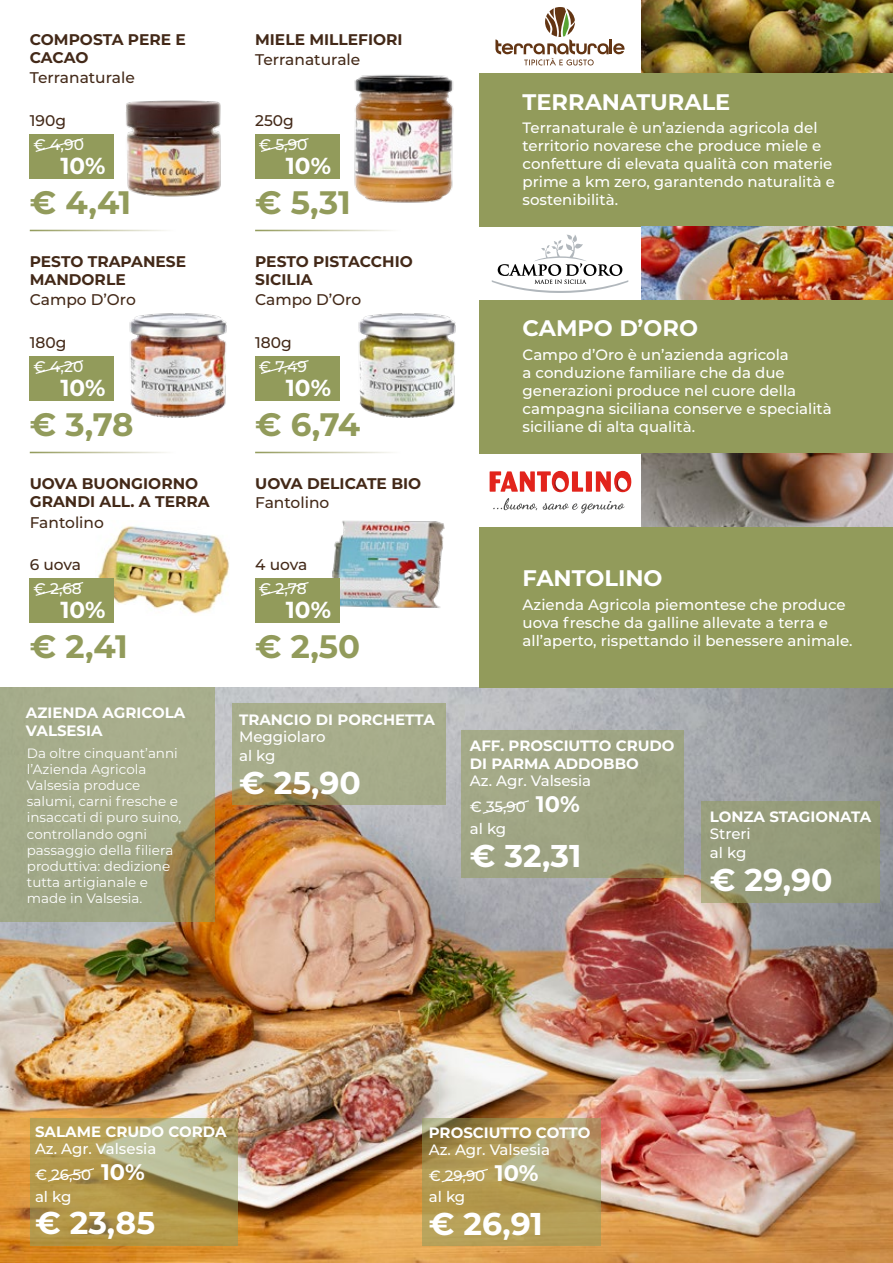
<style>
.page{position:relative;width:893px;height:1263px;background:#fff}
.page>*{position:absolute;margin:0;border:0;box-sizing:border-box;transform-origin:0 0}
.t1{font:700 32.4px "Montserrat";letter-spacing:-.02em;color:#929b5b}
.t2{font:700 31.5px "Montserrat";color:#fff}
.t3{font:700 23.1px "Montserrat";color:#fff}
.t4{font:700 22.5px "Montserrat";color:#fff}
.t5{font:700 15.45px/18.6px "Montserrat";color:#432918}
.t6{font:500 15.45px "Montserrat";color:#432918}
.t7{font:500 15.45px "Montserrat";color:#fff}
.t8{font:500 15px/18px "Montserrat";color:#fff}
.t9{font:700 15px/18px "Montserrat";color:#fff}
.t10{font:13.5px/16.2px "Montserrat";color:#fff}
</style>
<div class="page">
<img style="left:0;top:687px;width:893px;height:576px">
<img style="left:126px;top:100px;width:95px;height:97px">
<img style="left:354px;top:75px;width:100px;height:128px">
<img style="left:129px;top:313px;width:98px;height:105px">
<img style="left:98px;top:526px;width:131px;height:88px">
<img style="left:332px;top:520px;width:113px;height:91px">
<img style="left:358px;top:313px;width:98px;height:105px">
<div style="left:480px;top:0;width:413px;height:687px;background:#929b5b"></div>
<div style="left:30px;top:357px;width:84px;height:44px;background:#929b5b"></div>
<div style="left:255px;top:357px;width:84px;height:44px;background:#929b5b"></div>
<div style="left:30px;top:135px;width:84px;height:44px;background:#929b5b"></div>
<div style="left:255px;top:135px;width:84px;height:44px;background:#929b5b"></div>
<div style="left:30px;top:578px;width:84px;height:45px;background:#929b5b"></div>
<div style="left:255px;top:578px;width:84px;height:45px;background:#929b5b"></div>
<div style="left:477px;top:227px;width:164px;height:72px;background:#fff"></div>
<div style="left:477px;top:0;width:164px;height:73px;background:#fff"></div>
<div style="left:479px;top:454px;width:162px;height:72px;background:#fff"></div>
<svg style="left:0;top:687px;width:215px;height:235px;fill:#a5ac8b"></svg>
<svg style="left:232px;top:704px;width:213px;height:101px;fill:#a7ac8b"></svg>
<div style="left:702px;top:801px;width:178px;height:101px;background:#969c7b"></div>
<div style="left:461px;top:730px;width:222px;height:147px;background:#9fa584"></div>
<svg style="left:30px;top:1118px;width:207px;height:127px"></svg>
<svg style="left:422px;top:1118px;width:178px;height:127px"></svg>
<img style="left:641px;top:0;width:252px;height:73px">
<img style="left:641px;top:227px;width:252px;height:72px">
<img style="left:641px;top:454px;width:252px;height:72px">
<svg style="left:35px;top:138px;width:49px;height:14px"></svg>
<svg style="left:35px;top:360px;width:49px;height:14px"></svg>
<svg style="left:35px;top:582px;width:49px;height:14px"></svg>
<svg style="left:261px;top:138px;width:48px;height:14px"></svg>
<svg style="left:261px;top:360px;width:48px;height:14px"></svg>
<svg style="left:261px;top:582px;width:48px;height:14px"></svg>
<svg style="left:495px;top:7px;width:130px;height:58px"></svg>
<svg style="left:492px;top:234px;width:136px;height:59px"></svg>
<svg style="left:493px;top:498px;width:44px;height:12px"></svg>
<svg style="left:543px;top:501px;width:82px;height:12px"></svg>
<div style="left:552px;top:471px;width:17px;height:21px;background:#e2241c;border-radius:50%"></div>
<svg style="left:572px;top:471px;width:11px;height:21px"></svg>
<div style="left:586px;top:471px;width:6px;height:21px;background:#e2241c"></div>
<svg style="left:490px;top:471px;width:76px;height:21px"></svg>
<svg style="left:614px;top:471px;width:18px;height:21px"></svg>
<svg style="left:596px;top:471px;width:32px;height:21px"></svg>
<svg style="left:440px;top:1168px;width:49px;height:15px"></svg>
<svg style="left:482px;top:800px;width:47px;height:14px"></svg>
<svg style="left:47px;top:1167px;width:48px;height:15px"></svg>
<p class="t5" style="left:30px;top:29px;width:158px">COMPOSTA PERE E<br>CACAO</p>
<p class="t5" style="left:255px;top:29px;width:149px">MIELE MILLEFIORI</p>
<p class="t6" style="left:255px;top:48px;width:107px">Terranaturale</p>
<p class="t6" style="left:30px;top:66px;width:107px">Terranaturale</p>
<h3 class="t4" style="left:523px;top:85px;width:209px">TERRANATURALE</h3>
<p class="t6" style="left:30px;top:110px;width:38px">190g</p>
<p class="t6" style="left:255px;top:110px;width:40px">250g</p>
<p class="t7" style="left:33px;top:134px;width:52px">€ 4,90</p>
<p class="t7" style="left:259px;top:134px;width:50px">€ 5,90</p>
<h3 class="t3" style="left:61px;top:149px;width:47px">10%</h3>
<h3 class="t3" style="left:286px;top:149px;width:47px">10%</h3>
<h1 class="t1" style="left:30px;top:179px;width:103px">€ 4,41</h1>
<h1 class="t1" style="left:255px;top:179px;width:97px">€ 5,31</h1>
<p class="t8" style="left:523px;top:118px;width:314px">Terranaturale è un’azienda agricola del territorio novarese che produce miele e confetture di elevata qualità con materie prime a km zero, garantendo naturalità e sostenibilità.</p>
<p class="t5" style="left:30px;top:251px;width:158px">PESTO TRAPANESE<br>MANDORLE</p>
<p class="t5" style="left:255px;top:251px;width:159px">PESTO PISTACCHIO<br>SICILIA</p>
<p class="t6" style="left:30px;top:288px;width:108px">Campo D’Oro</p>
<p class="t6" style="left:255px;top:288px;width:108px">Campo D’Oro</p>
<p class="t6" style="left:30px;top:332px;width:38px">180g</p>
<p class="t6" style="left:255px;top:332px;width:38px">180g</p>
<p class="t7" style="left:33px;top:356px;width:52px">€ 4,20</p>
<p class="t7" style="left:259px;top:356px;width:50px">€ 7,49</p>
<h3 class="t3" style="left:61px;top:371px;width:47px">10%</h3>
<h3 class="t3" style="left:286px;top:371px;width:47px">10%</h3>
<h1 class="t1" style="left:30px;top:401px;width:105px">€ 3,78</h1>
<h1 class="t1" style="left:255px;top:401px;width:107px">€ 6,74</h1>
<h3 class="t4" style="left:523px;top:312px;width:177px">CAMPO D’ORO</h3>
<p class="t8" style="left:523px;top:345px;width:311px">Campo d’Oro è un’azienda agricola<br>a conduzione familiare che da due generazioni produce nel cuore della campagna siciliana conserve e specialità siciliane di alta qualità.</p>
<p class="t5" style="left:30px;top:473px;width:181px">UOVA BUONGIORNO<br>GRANDI ALL. A TERRA</p>
<p class="t5" style="left:255px;top:473px;width:168px">UOVA DELICATE BIO</p>
<p class="t6" style="left:255px;top:492px;width:76px">Fantolino</p>
<p class="t6" style="left:30px;top:511px;width:76px">Fantolino</p>
<p class="t6" style="left:30px;top:554px;width:53px">6 uova</p>
<p class="t6" style="left:255px;top:554px;width:54px">4 uova</p>
<p class="t7" style="left:33px;top:578px;width:50px">€ 2,68</p>
<p class="t7" style="left:259px;top:578px;width:49px">€ 2,78</p>
<h3 class="t3" style="left:61px;top:593px;width:47px">10%</h3>
<h3 class="t3" style="left:286px;top:593px;width:47px">10%</h3>
<h1 class="t1" style="left:30px;top:623px;width:100px">€ 2,41</h1>
<h1 class="t1" style="left:255px;top:623px;width:107px">€ 2,50</h1>
<h3 class="t4" style="left:523px;top:562px;width:141px">FANTOLINO</h3>
<p class="t8" style="left:523px;top:595px;width:331px">Azienda Agricola piemontese che produce uova fresche da galline allevate a terra e all’aperto, rispettando il benessere animale.</p>
<p class="t9" style="left:26px;top:702px;width:161px">AZIENDA AGRICOLA<br>VALSESIA</p>
<p class="t10" style="left:27px;top:744px;width:156px">Da oltre cinquant’anni l’Azienda Agricola<br>Valsesia produce salumi, carni fresche e insaccati di puro suino, controllando ogni passaggio della filiera produttiva: dedizione tutta artigianale e made in Valsesia.</p>
<p class="t9" style="left:239px;top:709px;width:197px">TRANCIO DI PORCHETTA</p>
<p class="t8" style="left:239px;top:727px;width:88px">Meggiolaro</p>
<p class="t8" style="left:239px;top:746px;width:38px">al kg</p>
<h2 class="t2" style="left:239px;top:760px;width:123px">€ 25,90</h2>
<p class="t9" style="left:470px;top:736px;width:206px">AFF. PROSCIUTTO CRUDO<br>DI PARMA ADDOBBO</p>
<p class="t8" style="left:470px;top:771px;width:123px">Az. Agr. Valsesia</p>
<p class="t8" style="left:470px;top:797px;width:57px">€ 35,90</p>
<p class="t8" style="left:470px;top:819px;width:38px">al kg</p>
<h3 class="t4" style="left:536px;top:788px;width:45px">10%</h3>
<h2 class="t2" style="left:470px;top:833px;width:113px">€ 32,31</h2>
<p class="t9" style="left:710px;top:807px;width:163px">LONZA STAGIONATA</p>
<p class="t8" style="left:710px;top:824px;width:42px">Streri</p>
<p class="t8" style="left:710px;top:843px;width:38px">al kg</p>
<h2 class="t2" style="left:710px;top:857px;width:124px">€ 29,90</h2>
<p class="t9" style="left:35px;top:1122px;width:193px">SALAME CRUDO CORDA</p>
<p class="t8" style="left:35px;top:1139px;width:123px">Az. Agr. Valsesia</p>
<p class="t9" style="left:429px;top:1122px;width:163px">PROSCIUTTO COTTO</p>
<p class="t8" style="left:429px;top:1140px;width:123px">Az. Agr. Valsesia</p>
<h3 class="t4" style="left:101px;top:1156px;width:45px">10%</h3>
<p class="t8" style="left:35px;top:1165px;width:58px">€ 26,50</p>
<h3 class="t4" style="left:495px;top:1156px;width:45px">10%</h3>
<p class="t8" style="left:429px;top:1166px;width:58px">€ 29,90</p>
<p class="t8" style="left:35px;top:1187px;width:38px">al kg</p>
<h2 class="t2" style="left:35px;top:1200px;width:122px">€ 23,85</h2>
<p class="t8" style="left:429px;top:1187px;width:38px">al kg</p>
<h2 class="t2" style="left:429px;top:1201px;width:116px">€ 26,91</h2>
</div>
